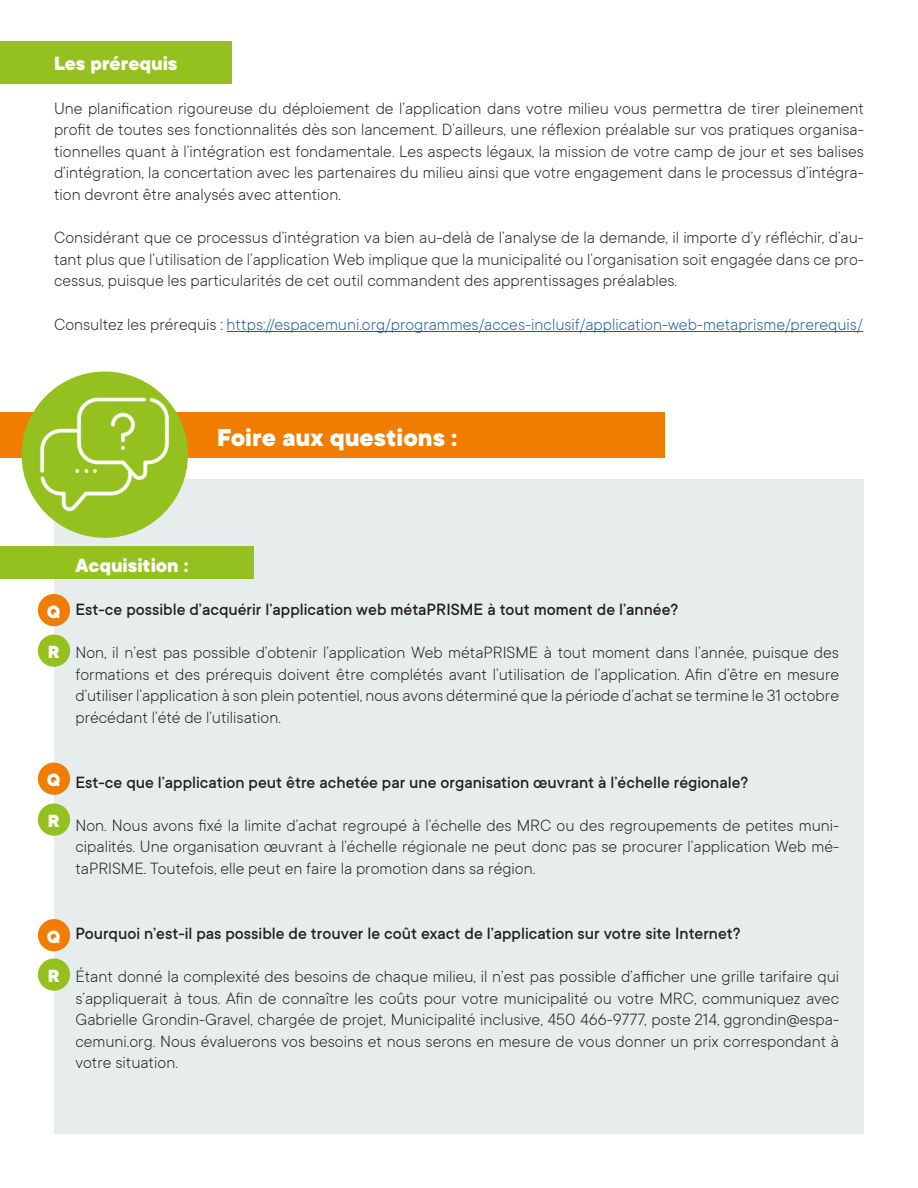
<style>
.page{position:relative;width:918px;height:1188px;background:#fff}
.page>*{position:absolute;margin:0;border:0;box-sizing:border-box;transform-origin:0 0}
.t1{font:800 27px "TT Commons";color:#fff}
.t2{font:800 21px "TT Commons";color:#fff}
.t3{font:800 19.5px "TT Commons";color:#fff}
.t4{font:300 18px/21.6px "TT Commons";color:#231f20;text-align:justify}
.t5{font:500 18px "TT Commons";color:#231f20}
.t6{font:300 18px "TT Commons";color:#175d9e}
.s1{color:#231f20}
</style>
<div class="page">
<div style="left:54px;top:480px;width:810px;height:654px;background:#e6edec"></div>
<div style="left:0;top:546px;width:254px;height:33px;background:#94c11f"></div>
<div style="left:0;top:412px;width:664px;height:46px;background:#f07d00"></div>
<div style="left:0;top:41px;width:231px;height:42px;background:#94c11f"></div>
<hr style="left:227px;top:331px;width:636px;height:1px;background:#175d9e">
<img style="left:22px;top:372px;width:166px;height:166px;border-radius:83px">
<div style="left:38px;top:594px;width:32px;height:32px;background:#f07d00;border-radius:50%"></div>
<div style="left:38px;top:763px;width:32px;height:32px;background:#f07d00;border-radius:50%"></div>
<div style="left:38px;top:919px;width:32px;height:32px;background:#f07d00;border-radius:50%"></div>
<div style="left:38px;top:804px;width:32px;height:32px;background:#94c11f;border-radius:50%"></div>
<div style="left:38px;top:635px;width:32px;height:32px;background:#94c11f;border-radius:50%"></div>
<div style="left:38px;top:958px;width:32px;height:33px;background:#94c11f;border-radius:50%"></div>
<p class="t2" style="left:54px;top:50px;width:125px">Les prérequis</p>
<p class="t4" style="left:54px;top:97px;width:812px">Une planification rigoureuse du déploiement de l’application dans votre milieu vous permettra de tirer pleinement profit de toutes ses fonctionnalités dès son lancement. D’ailleurs, une réflexion préalable sur vos pratiques organisa&shy;tionnelles quant à l’intégration est fondamentale. Les aspects légaux, la mission de votre camp de jour et ses balises d’intégration, la concertation avec les partenaires du milieu ainsi que votre engagement dans le processus d’intégra&shy;tion devront être analysés avec attention.</p>
<p class="t4" style="left:54px;top:226px;width:811px">Considérant que ce processus d’intégration va bien au-delà de l’analyse de la demande, il importe d’y réfléchir, d’au&shy;tant plus que l’utilisation de l’application Web implique que la municipalité ou l’organisation soit engagée dans ce pro&shy;cessus, puisque les particularités de cet outil commandent des apprentissages préalables.</p>
<p class="t6" style="left:54px;top:313px;width:810px"><span class="s1">Consultez les prérequis :</span> https://espacemuni.org/programmes/acces-inclusif/application-web-metaprisme/prerequis/</p>
<p class="t1" style="left:217px;top:419px;width:242px">Foire aux questions :</p>
<p class="t3" style="left:47px;top:598px;width:15px">Q</p>
<p class="t3" style="left:48px;top:639px;width:13px">R</p>
<p class="t2" style="left:75px;top:551px;width:115px">Acquisition :</p>
<p class="t5" style="left:75px;top:598px;width:604px">Est-ce possible d’acquérir l’application web métaPRISME à tout moment de l’année?</p>
<p class="t4" style="left:75px;top:641px;width:765px">Non, il n’est pas possible d’obtenir l’application Web métaPRISME à tout moment dans l’année, puisque des formations et des prérequis doivent être complétés avant l’utilisation de l’application. Afin d’être en mesure d’utiliser l’application à son plein potentiel, nous avons déterminé que la période d’achat se termine le 31 octobre précédant l’été de l’utilisation.</p>
<p class="t3" style="left:47px;top:767px;width:15px">Q</p>
<p class="t3" style="left:48px;top:808px;width:13px">R</p>
<p class="t5" style="left:75px;top:771px;width:674px">Est-ce que l’application peut être achetée par une organisation œuvrant à l’échelle régionale?</p>
<p class="t4" style="left:75px;top:814px;width:765px">Non. Nous avons fixé la limite d’achat regroupé à l’échelle des MRC ou des regroupements de petites muni&shy;cipalités. Une organisation œuvrant à l’échelle régionale ne peut donc pas se procurer l’application Web mé&shy;taPRISME. Toutefois, elle peut en faire la promotion dans sa région.</p>
<p class="t3" style="left:47px;top:924px;width:15px">Q</p>
<p class="t3" style="left:48px;top:963px;width:13px">R</p>
<p class="t5" style="left:75px;top:922px;width:667px">Pourquoi n’est-il pas possible de trouver le coût exact de l’application sur votre site Internet?</p>
<p class="t4" style="left:75px;top:965px;width:765px">Étant donné la complexité des besoins de chaque milieu, il n’est pas possible d’afficher une grille tarifaire qui s’appliquerait à tous. Afin de connaître les coûts pour votre municipalité ou votre MRC, communiquez avec Gabrielle Grondin-Gravel, chargée de projet, Municipalité inclusive, 450 466-9777, poste 214, ggrondin@espa&shy;cemuni.org. Nous évaluerons vos besoins et nous serons en mesure de vous donner un prix correspondant à votre situation.</p>
</div>
